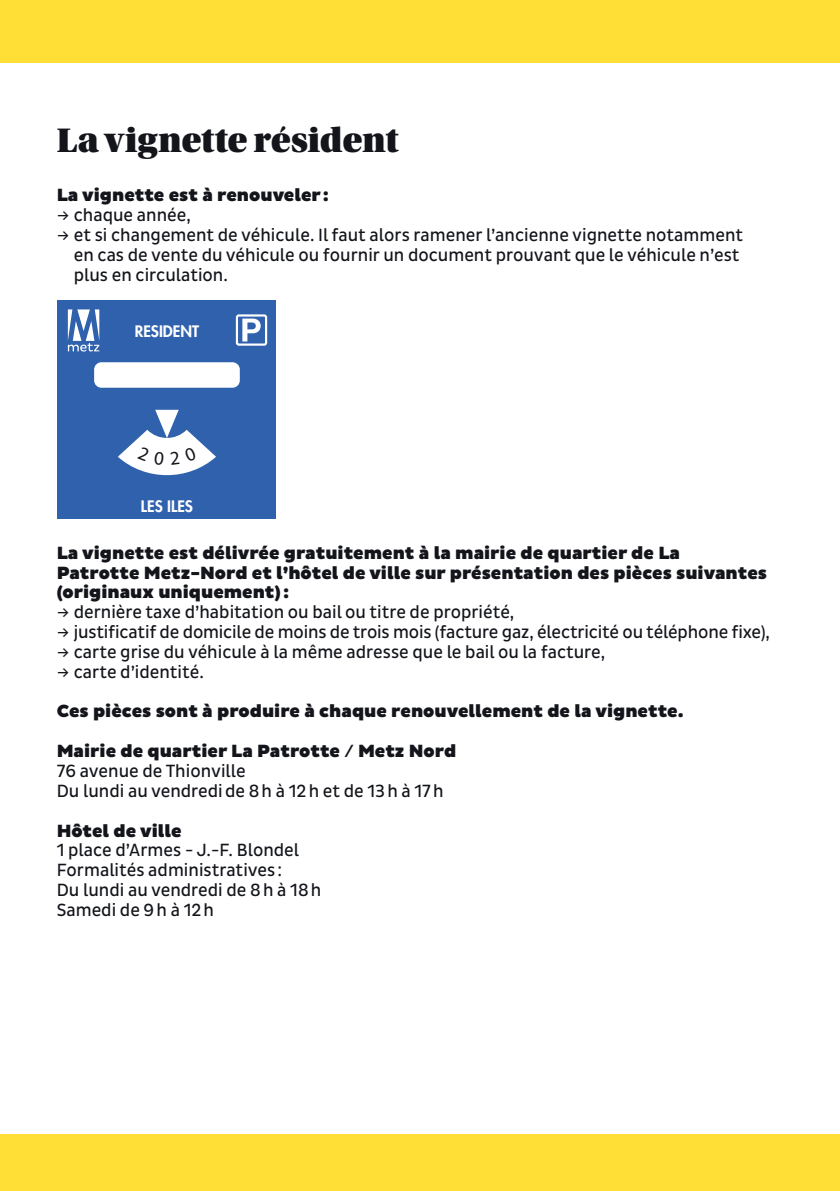
<style>
.page{position:relative;width:840px;height:1191px;background:#fff}
.page>*{position:absolute;margin:0;border:0;box-sizing:border-box;transform-origin:0 0}
.Titre_Utopia_2{font:36px "Utopia Std Black Headline";color:#13151b}
.Texte_courant{font:18px/19.8px "Pluto Sans Cond";color:#13151b}
.Inter{font:900 18px/19.8px "Pluto Sans";color:#13151b}
.t1{font:800 15.4px "Futura LT";color:#fff}
</style>
<div class="page">
<div style="left:0;top:0;width:839px;height:62px;background:#ffde35"></div>
<div style="left:0;top:1134px;width:839px;height:57px;background:#ffde35"></div>
<div style="left:58px;top:300px;width:218px;height:219px;background:#2f61ad"></div>
<div style="left:94px;top:362px;width:146px;height:26px;background:#fff;border-radius:7px"></div>
<svg style="left:242px;top:318px;width:18px;height:23px"></svg>
<div style="left:236px;top:314px;width:31px;height:32px;border:2px solid #fff;border-radius:2px"></div>
<svg style="left:68px;top:309px;width:31px;height:42px"></svg>
<svg style="left:118px;top:410px;width:98px;height:66px"></svg>
<p class="Titre_Utopia_2" style="left:57px;top:121px;width:343px">La vignette résident</p>
<p class="Inter" style="left:57px;top:186px;width:273px">La vignette est à renouveler:</p>
<p class="Texte_courant" style="left:57px;top:205px;width:135px">→ chaque année,</p>
<p class="Texte_courant" style="left:74px;top:225px;width:670px;text-indent:-17px">→ et si changement de véhicule. Il faut alors ramener l’ancienne vignette notamment en cas de vente du véhicule ou fournir un document prouvant que le véhicule n’est plus en circulation.</p>
<p class="t1" style="left:135px;top:321px;width:66px">RESIDENT</p>
<p class="t1" style="left:141px;top:495px;width:53px">LES ILES</p>
<p class="Inter" style="left:57px;top:543px;width:711px">La vignette est délivrée gratuitement à la mairie de quartier de La<br>Patrotte Metz-Nord et l’hôtel de ville sur présentation des pièces suivantes (originaux uniquement):</p>
<p class="Texte_courant" style="left:57px;top:602px;width:459px">→ dernière taxe d’habitation ou bail ou titre de propriété,</p>
<p class="Texte_courant" style="left:57px;top:622px;width:714px">→ justificatif de domicile de moins de trois mois (facture gaz, électricité ou téléphone fixe),</p>
<p class="Texte_courant" style="left:57px;top:642px;width:549px">→ carte grise du véhicule à la même adresse que le bail ou la facture,</p>
<p class="Texte_courant" style="left:57px;top:662px;width:148px">→ carte d’identité.</p>
<p class="Inter" style="left:57px;top:702px;width:628px">Ces pièces sont à produire à chaque renouvellement de la vignette.</p>
<p class="Inter" style="left:57px;top:742px;width:401px">Mairie de quartier La Patrotte / Metz Nord</p>
<p class="Texte_courant" style="left:57px;top:761px;width:190px">76 avenue de Thionville</p>
<p class="Texte_courant" style="left:57px;top:781px;width:388px">Du lundi au vendredide 8h à 12h et de 13h à 17h</p>
<p class="Inter" style="left:57px;top:821px;width:126px">Hôtel de ville</p>
<p class="Texte_courant" style="left:57px;top:840px;width:244px">1 place d’Armes - J.-F. Blondel</p>
<p class="Texte_courant" style="left:57px;top:860px;width:227px">Formalités administratives :</p>
<p class="Texte_courant" style="left:57px;top:880px;width:266px">Du lundi au vendredi de 8h à 18h</p>
<p class="Texte_courant" style="left:57px;top:900px;width:159px">Samedi de 9h à 12h</p>
</div>
